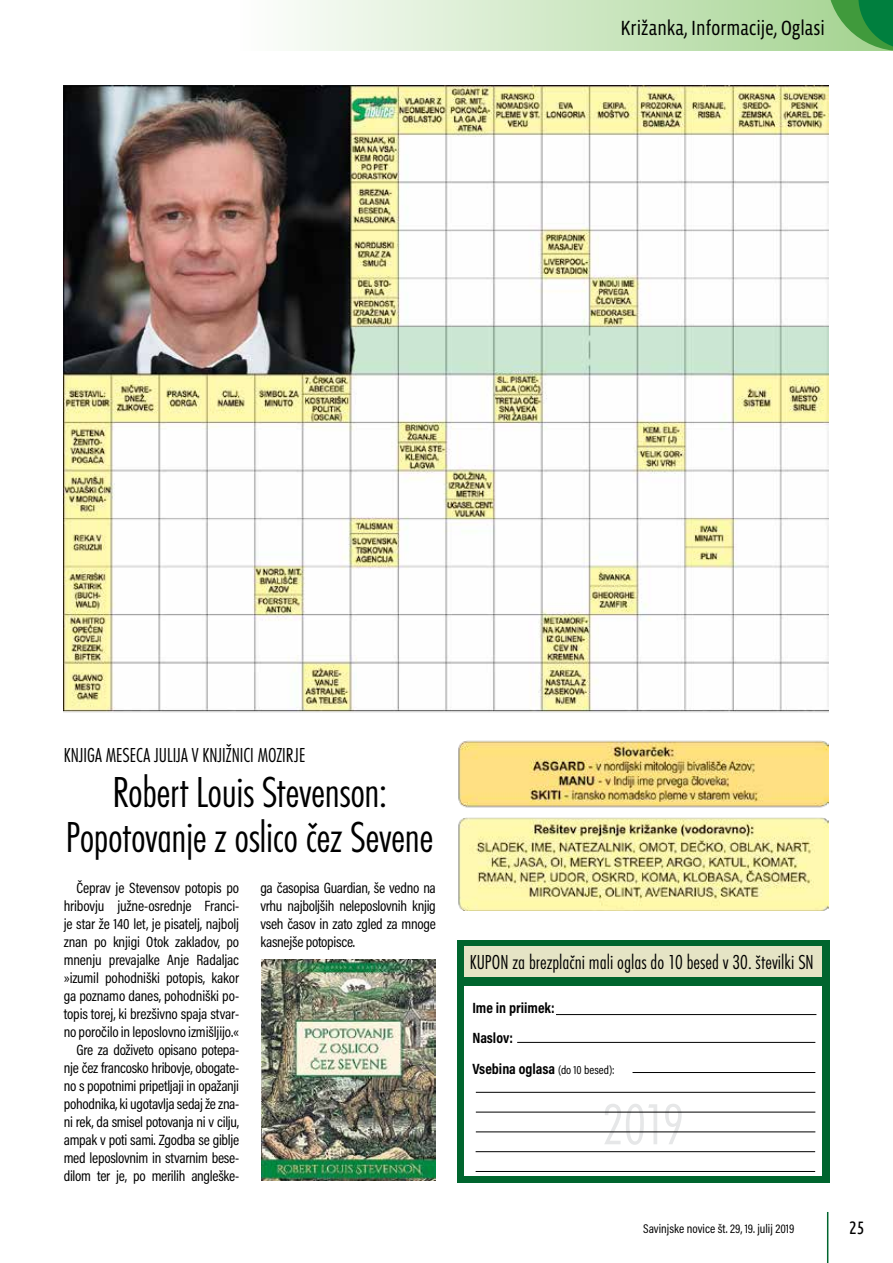
<style>
.page{position:relative;width:893px;height:1263px;background:#fff}
.page>*{position:absolute;margin:0;border:0;box-sizing:border-box;transform-origin:0 0}
.t1{font:60px "Futura TEE Ligh Cond";color:#e6e7e8}
.t2{font:45px/45px "Futura TEE Ligh Cond";letter-spacing:-.01em;color:#000;text-align:center}
.t3{font:21px "Futura TEE Ligh Cond";color:#000}
.t4{font:21px "Vista Sans Nar OTCE";color:#000}
.t5{font:18px "Ubuntu Condensed";color:#000}
.t6{font:15px/18px "Acumin Pro Cond";letter-spacing:-.015em;color:#000;text-align:right}
.t7{font:700 15px/29.7px "Acumin Pro Cond";color:#000}
.t8{font:12.75px "Acumin Pro Cond";color:#000}
.s1{font-weight:400;font-size:12px}
</style>
<div class="page">
<svg style="left:294px;top:0;width:533px;height:51px;background:#d0e8c6"></svg>
<hr style="left:827px;top:1212px;width:1px;height:51px;background:#00652e">
<svg style="left:827px;top:0;width:66px;height:51px;background:#4ea55b"></svg>
<div style="left:457px;top:940px;width:372px;height:242px;background:#00652e"></div>
<div style="left:465px;top:986px;width:357px;height:190px;background:#fff"></div>
<div style="left:465px;top:946px;width:357px;height:31px;background:#e5e4c5"></div>
<hr style="left:556px;top:1014px;width:260px;height:1px;background:#000">
<hr style="left:632px;top:1072px;width:183px;height:1px;background:#000">
<hr style="left:517px;top:1042px;width:298px;height:1px;background:#000">
<hr style="left:476px;top:1092px;width:339px;height:1px;background:#000">
<hr style="left:476px;top:1112px;width:339px;height:1px;background:#000">
<hr style="left:476px;top:1131px;width:339px;height:1px;background:#000">
<hr style="left:476px;top:1151px;width:339px;height:1px;background:#000">
<hr style="left:476px;top:1171px;width:339px;height:1px;background:#000">
<img style="left:64px;top:85px;width:765px;height:826px">
<img style="left:261px;top:959px;width:175px;height:222px">
<h3 class="t4" style="left:620px;top:16px;width:206px">Križanka, Informacije, Oglasi</h3>
<h3 class="t3" style="left:64px;top:743px;width:243px">KNJIGA MESECA JULIJA V KNJIŽNICI MOZIRJE</h3>
<h2 class="t2" style="left:66px;top:770px;width:369px">Robert Louis Stevenson:<br>Popotovanje z oslico čez Sevene</h2>
<p class="t6" style="left:64px;top:878px;width:177px">Čeprav je Stevensov potopis po hribovju južne-osrednje Franci&shy;je star že 140 let, je pisatelj, najbolj znan po knjigi Otok zakladov, po mnenju prevajalke Anje Radaljac »izumil pohodniški potopis, kakor ga poznamo danes, pohodniški po&shy;topis torej, ki brezšivno spaja stvar&shy;no poročilo in leposlovno izmišljijo.« Gre za doživeto opisano potepa&shy;nje čez francosko hribovje, obogate&shy;no s popotnimi pripetljaji in opažanji pohodnika, ki ugotavlja sedaj že zna&shy;ni rek, da smisel potovanja ni v cilju, ampak v poti sami. Zgodba se giblje med leposlovnim in stvarnim bese&shy;dilom ter je, po merilih angleške-</p>
<p class="t6" style="left:260px;top:878px;width:177px;text-align:justify">ga časopisa Guardian, še vedno na vrhu najboljših neleposlovnih knjig vseh časov in zato zgled za mnoge kasnejše potopisce.</p>
<h3 class="t3" style="left:470px;top:950px;width:345px">KUPON za brezplačni mali oglas do 10 besed v 30. številki SN</h3>
<p class="t7" style="left:472px;top:992px;width:84px">Ime in priimek:<br>Naslov:</p>
<p class="t7" style="left:472px;top:1054px;width:144px">Vsebina oglasa <span class="s1">(do 10 besed):</span></p>
<h1 class="t1" style="left:602px;top:1090px;width:84px">2019</h1>
<p class="t8" style="left:643px;top:1221px;width:153px">Savinjske novice št. 29, 19. julij 2019</p>
<p class="t5" style="left:849px;top:1216px;width:17px">25</p>
</div>
